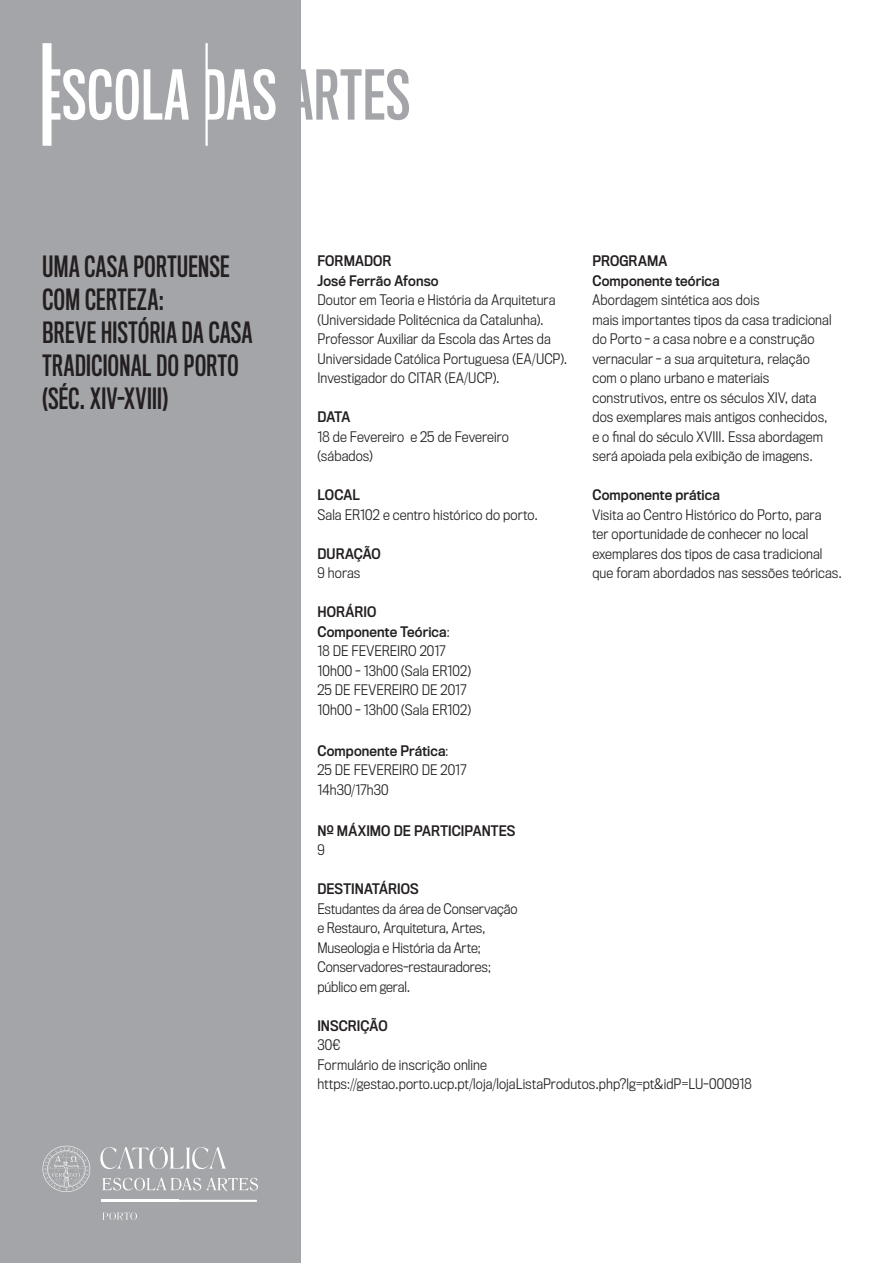
<style>
.page{position:relative;width:893px;height:1263px;background:#fff}
.page>*{position:absolute;margin:0;border:0;box-sizing:border-box;transform-origin:0 0}
.t1{font:63px "Titling Gothic FB Comp Standard";letter-spacing:.02em;color:#fff}
.t2{font:27px/33px "Titling Gothic FB Comp Standard";letter-spacing:.02em;color:#231f20}
.t3{font:300 13.5px/19.5px "Titling Gothic FB Narrow";letter-spacing:.01em;color:#231f20}
.t4{font:13.5px/19.5px "Titling Gothic FB Narrow Standard";letter-spacing:.01em;color:#231f20}
.t5{font:13.5px "Titling Gothic FB Narrow Standard";letter-spacing:.14em;color:#231f20}
.s1{color:#a4a5a8}
.s2{font-family:"Titling Gothic FB Narrow";font-weight:300}
</style>
<div class="page">
<div style="left:0;top:0;width:300px;height:1263px;background:#a4a5a8"></div>
<hr style="left:205px;top:43px;width:3px;height:103px;background:#fff">
<div style="left:43px;top:43px;width:9px;height:103px;background:#fff"></div>
<svg style="left:100px;top:1147px;width:126px;height:22px"></svg>
<svg style="left:43px;top:1146px;width:47px;height:46px"></svg>
<svg style="left:102px;top:1178px;width:156px;height:13px"></svg>
<hr style="left:101px;top:1200px;width:77px;height:2px;background:#fff">
<svg style="left:178px;top:1200px;width:79px;height:2px"></svg>
<svg style="left:103px;top:1212px;width:34px;height:8px"></svg>
<h1 class="t1" style="left:39px;top:59px;width:372px">ESCOLA DAS <span class="s1">ARTES</span></h1>
<h2 class="t2" style="left:43px;top:250px;width:54px">UMA CASA</h2>
<h2 class="t2" style="left:133px;top:250px;width:87px">PORTUENSE</h2>
<h2 class="t2" style="left:42px;top:283px;width:54px">CO M CERTE</h2>
<h2 class="t2" style="left:42px;top:283px;width:179px;text-indent:95px">ZA:<br>BREVE HISTÓRIA DA CASA<br>TRADICIONAL DO PORTO (SÉC. XIV-XVIII)</h2>
<p class="t4" style="left:592px;top:251px;width:129px">PROGRAMA<br>Componente teórica</p>
<p class="t3" style="left:592px;top:290px;width:241px">Abordagem sintética aos dois<br>mais importantes tipos da casa tradicional do Porto - a casa nobre e a construção vernacular - a sua arquitetura, relação com o plano urbano e materiais construtivos, entre os séculos XIV, data dos exemplares mais antigos conhecidos, e o final do século XVIII. Essa abordagem será apoiada pela exibição de imagens.</p>
<p class="t4" style="left:592px;top:485px;width:129px">Componente prática</p>
<p class="t3" style="left:592px;top:505px;width:251px">Visita ao Centro Histórico do Porto, para<br>ter oportunidade de conhecer no local exemplares dos tipos de casa tradicional que foram abordados nas sessões teóricas.</p>
<p class="t4" style="left:317px;top:251px;width:123px">FORMADOR<br>José Ferrão Afonso</p>
<p class="t3" style="left:317px;top:290px;width:251px">Doutor em Teoria e História da Arquitetura (Universidade Politécnica da Catalunha).<br>Professor Auxiliar da Escola das Artes da Universidade Católica Portuguesa (EA/UCP).<br>Investigador do CITAR (EA/UCP).</p>
<p class="t4" style="left:317px;top:407px;width:33px">Data</p>
<p class="t3" style="left:317px;top:427px;width:193px">18 de Fevereiro e 25 de Fevereiro (sábados)</p>
<p class="t4" style="left:317px;top:485px;width:35px">Local</p>
<p class="t3" style="left:317px;top:505px;width:222px">Sala ER102 e centro histórico do porto.</p>
<p class="t4" style="left:317px;top:544px;width:63px">Duração</p>
<p class="t3" style="left:317px;top:563px;width:45px">9 horas</p>
<p class="t4" style="left:317px;top:602px;width:134px">Horário<br>Componente Teórica<span class="s2">:</span></p>
<p class="t3" style="left:317px;top:641px;width:65px">18 de Fevereir</p>
<p class="t3" style="left:317px;top:641px;width:155px;text-indent:91px">o 2017<br>10h00 - 13h00 (Sala ER102)<br>25 de Fevereir</p>
<p class="t3" style="left:317px;top:680px;width:155px;text-indent:93px">o de 2017<br>10h00 - 13h00 (Sala ER102)</p>
<p class="t4" style="left:317px;top:741px;width:133px">Componente Prática<span class="s2">:</span></p>
<p class="t3" style="left:317px;top:760px;width:67px">25 de Fevereir</p>
<p class="t3" style="left:410px;top:760px;width:58px">o de 2017</p>
<p class="t3" style="left:317px;top:780px;width:73px">14h30/17h30</p>
<p class="t4" style="left:317px;top:821px;width:157px">Nº Máximo de Participan</p>
<p class="t4" style="left:491px;top:821px;width:26px">tes</p>
<p class="t3" style="left:317px;top:840px;width:9px">9</p>
<p class="t5" style="left:317px;top:881px;width:103px">Destinatários</p>
<p class="t3" style="left:317px;top:899px;width:202px">Estudantes da área de Conservação e Restauro, Arquitetura, Artes,<br>Museologia e História da Arte;<br>Conservadores-restauradores; público em geral.</p>
<p class="t4" style="left:317px;top:1016px;width:70px">Inscrição</p>
<p class="t3" style="left:317px;top:1035px;width:436px">30€<br>Formulário de inscrição online https://gestao.porto.ucp.pt/loja/lojaListaProdutos.php?lg=pt&amp;idP=LU-000918</p>
</div>
